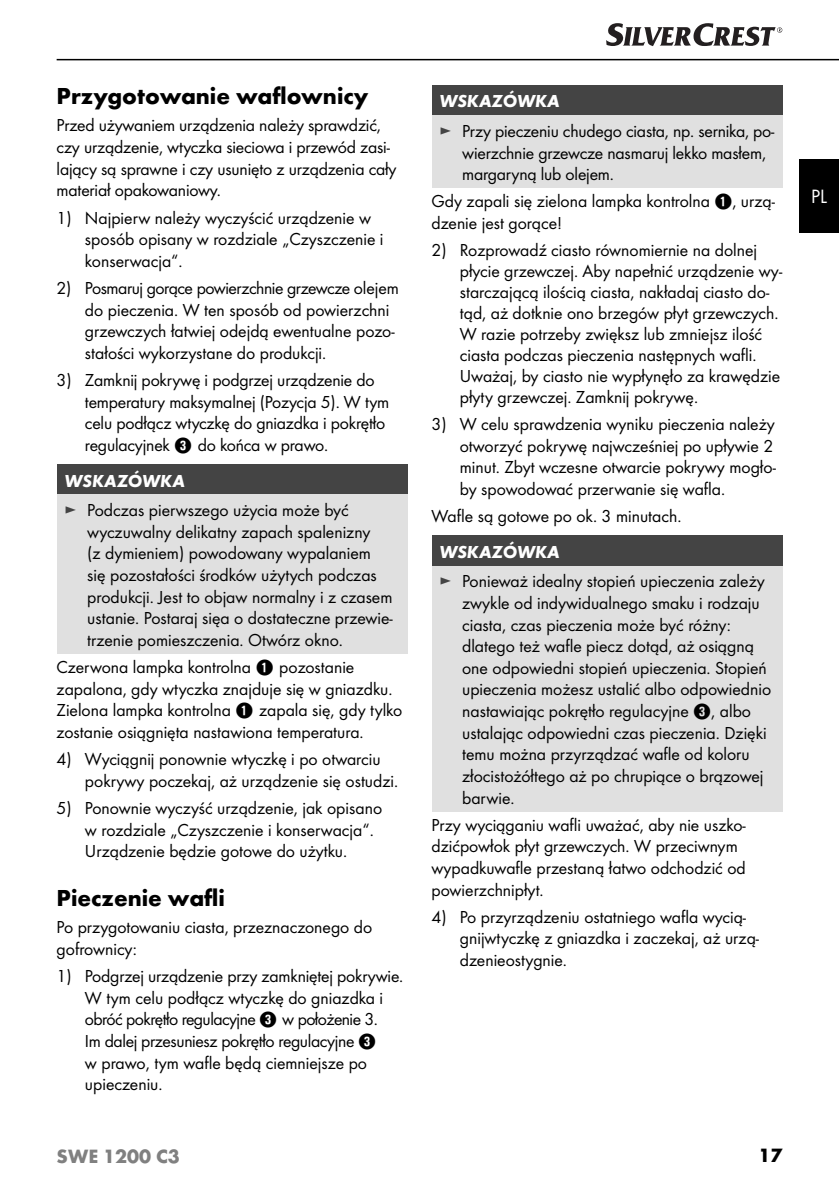
<style>
.page{position:relative;width:839px;height:1191px;background:#fff}
.page>*{position:absolute;margin:0;border:0;box-sizing:border-box;transform-origin:0 0}
.t1{font:700 24px "Futura";color:#000}
.t2{font:700 20px "Futura";color:#808080}
.t3{font:700 20px "Futura";color:#000}
.t4{font:20px "Futura Boo";color:#fff}
.t5{font:18px/21.6px "Futura Boo";color:#000}
.t6{font:italic 700 18px "Futura";color:#fff}
.s1{font-family:"Hako PI Nummern"}
.s2{color:#444}
</style>
<div class="page">
<hr style="left:57px;top:59px;width:782px;height:1px;background:#000">
<div style="left:799px;top:159px;width:40px;height:74px;background:#000"></div>
<svg style="left:606px;top:23px;width:176px;height:23px"></svg>
<div style="left:57px;top:464px;width:351px;height:31px;background:#444"></div>
<div style="left:57px;top:495px;width:351px;height:159px;background:#e0e0e0"></div>
<div style="left:431px;top:85px;width:351px;height:30px;background:#444"></div>
<div style="left:431px;top:115px;width:351px;height:73px;background:#e0e0e0"></div>
<div style="left:431px;top:536px;width:351px;height:30px;background:#444"></div>
<div style="left:431px;top:566px;width:351px;height:245px;background:#e0e0e0"></div>
<h1 class="t1" style="left:57px;top:86px;width:313px">Przygotowanie waflownicy</h1>
<p class="t5" style="left:57px;top:116px;width:341px">Przed używaniem urządzenia należy sprawdzić, czy urządzenie, wtyczka sieciowa i przewód zasi&shy;lający są sprawne i czy usunięto z urządzenia cały materiał opakowaniowy.</p>
<p class="t5" style="left:85px;top:208px;width:300px;text-indent:-28px">1) Najpierw należy wyczyścić urządzenie w sposób opisany w rozdziale „Czyszczenie i konserwacja“.</p>
<p class="t5" style="left:85px;top:279px;width:316px;text-indent:-28px">2) Posmaruj gorące powierzchnie grzewcze olejem do pieczenia. W ten sposób od powierzchni grzewczych łatwiej odejdą ewentualne pozo&shy;stałości wykorzystane do produkcji.</p>
<p class="t5" style="left:85px;top:371px;width:306px;text-indent:-28px">3) Zamknij pokrywę i podgrzej urządzenie do temperatury maksymalnej (Pozycja 5). W tym celu podłącz wtyczkę do gniazdka i pokrętło regulacyjnek <span class="s1">3</span> do końca w prawo.</p>
<p class="t6" style="left:65px;top:473px;width:122px">WSKAZÓWKA</p>
<p class="t5" style="left:87px;top:501px;width:307px;text-indent:-23px"><span class="s2">►</span> Podczas pierwszego użycia może być wyczuwalny delikatny zapach spalenizny<br>(z dymieniem) powodowany wypalaniem się pozostałości środków użytych podczas produkcji. Jest to objaw normalny i z czasem ustanie. Postaraj sięa o dostateczne przewie&shy;trzenie pomieszczenia. Otwórz okno.</p>
<p class="t5" style="left:57px;top:658px;width:347px">Czerwona lampka kontrolna <span class="s1">1</span> pozostanie zapalona, gdy wtyczka znajduje się w gniazdku.<br>Zielona lampka kontrolna <span class="s1">1</span> zapala się, gdy tylko zostanie osiągnięta nastawiona temperatura.</p>
<p class="t5" style="left:85px;top:750px;width:315px;text-indent:-28px">4) Wyciągnij ponownie wtyczkę i po otwarciu pokrywy poczekaj, aż urządzenie się ostudzi.</p>
<p class="t5" style="left:85px;top:799px;width:299px;text-indent:-28px">5) Ponownie wyczyść urządzenie, jak opisano w rozdziale „Czyszczenie i konserwacja“.<br>Urządzenie będzie gotowe do użytku.</p>
<h1 class="t1" style="left:57px;top:888px;width:170px">Pieczenie wafli</h1>
<p class="t5" style="left:57px;top:918px;width:317px">Po przygotowaniu ciasta, przeznaczonego do gofrownicy:</p>
<p class="t5" style="left:85px;top:967px;width:320px;text-indent:-28px">1) Podgrzej urządzenie przy zamkniętej pokrywie.<br>W tym celu podłącz wtyczkę do gniazdka i obróć pokrętło regulacyjne <span class="s1">3</span> w położenie 3.<br>Im dalej przesuniesz pokrętło regulacyjne <span class="s1">3<br></span>w prawo, tym wafle będą ciemniejsze po upieczeniu.</p>
<p class="t6" style="left:439px;top:94px;width:122px">WSKAZÓWKA</p>
<p class="t5" style="left:462px;top:121px;width:314px;text-indent:-23px"><span class="s2">►</span> Przy pieczeniu chudego ciasta, np. sernika, po&shy;wierzchnie grzewcze nasmaruj lekko masłem, margaryną lub olejem.</p>
<p class="t5" style="left:431px;top:192px;width:345px">Gdy zapali się zielona lampka kontrolna <span class="s1">1</span>, urzą&shy;dzenie jest gorące!</p>
<p class="t5" style="left:460px;top:241px;width:324px;line-height:21px;text-indent:-28px">2) Rozprowadź ciasto równomiernie na dolnej płycie grzewczej. Aby napełnić urządzenie wy&shy;starczającą ilością ciasta, nakładaj ciasto do&shy;tąd, aż dotknie ono brzegów płyt grzewczych.<br>W razie potrzeby zwiększ lub zmniejsz ilość ciasta podczas pieczenia następnych wafli.<br>Uważaj, by ciasto nie wypłynęło za krawędzie płyty grzewczej. Zamknij pokrywę.</p>
<p class="t5" style="left:460px;top:414px;width:318px;text-indent:-28px">3) W celu sprawdzenia wyniku pieczenia należy otworzyć pokrywę najwcześniej po upływie 2 minut. Zbyt wczesne otwarcie pokrywy mogło&shy;by spowodować przerwanie się wafla.</p>
<p class="t5" style="left:431px;top:507px;width:251px">Wafle są gotowe po ok. 3 minutach.</p>
<p class="t6" style="left:439px;top:545px;width:122px">WSKAZÓWKA</p>
<p class="t5" style="left:462px;top:572px;width:311px;text-indent:-23px"><span class="s2">►</span> Ponieważ idealny stopień upieczenia zależy zwykle od indywidualnego smaku i rodzaju ciasta, czas pieczenia może być różny: dlatego też wafle piecz dotąd, aż osiągną one odpowiedni stopień upieczenia. Stopień upieczenia możesz ustalić albo odpowiednio nastawiając pokrętło regulacyjne <span class="s1">3</span>, albo ustalając odpowiedni czas pieczenia. Dzięki temu można przyrządzać wafle od koloru złocistożółtego aż po chrupiące o brązowej barwie.</p>
<p class="t5" style="left:431px;top:815px;width:316px">Przy wyciąganiu wafli uważać, aby nie uszko&shy;dzićpowłok płyt grzewczych. W przeciwnym wypadkuwafle przestaną łatwo odchodzić od powierzchnipłyt.</p>
<p class="t5" style="left:460px;top:907px;width:301px;text-indent:-28px">4) Po przyrządzeniu ostatniego wafla wycią&shy;gnijwtyczkę z gniazdka i zaczekaj, aż urzą&shy;dzenieostygnie.</p>
<p class="t2" style="left:57px;top:1147px;width:125px">SWE 1200 C3</p>
<p class="t3" style="left:759px;top:1147px;width:25px">17</p>
<p class="t4" style="left:811px;top:188px;width:17px">PL</p>
</div>
